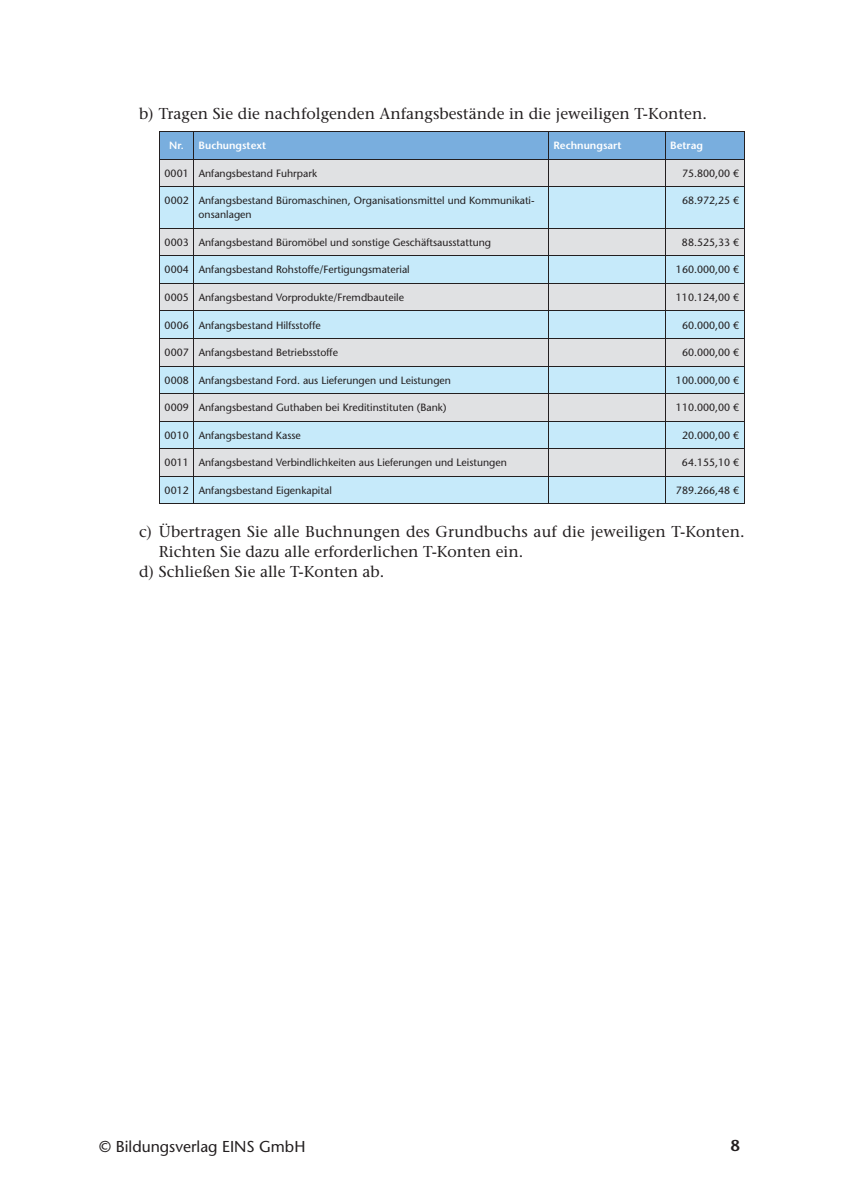
<style>
.page{position:relative;width:844px;height:1191px;background:#fff}
.page>*{position:absolute;margin:0;border:0;box-sizing:border-box;transform-origin:0 0}
.t1{font:500 15.75px "Stone Serif Std";color:#231f20}
.t2{font:500 15.75px "Stone Sans Std";color:#231f20}
.t3{font:600 15.75px "Stone Sans Std";color:#231f20}
.t4{font:500 10.5px/14px "Stone Sans Std";color:#231f20}
.t5{font:600 10.5px "Stone Sans Std";color:#fff}
.s1{font-family:"Stone Serif";font-weight:400}
</style>
<div class="page">
<svg style="left:160px;top:187px;width:583px;height:316px;background:#d0e5ef"></svg>
<svg style="left:159px;top:131px;width:585px;height:55px;background:#a5bfd8"></svg>
<hr style="left:159px;top:186px;width:34px;height:1px;background:#231f20">
<hr style="left:159px;top:187px;width:1px;height:41px;background:#231f20">
<hr style="left:193px;top:186px;width:355px;height:1px;background:#231f20">
<hr style="left:193px;top:187px;width:1px;height:41px;background:#231f20">
<hr style="left:548px;top:186px;width:117px;height:1px;background:#231f20">
<hr style="left:548px;top:187px;width:1px;height:41px;background:#231f20">
<hr style="left:665px;top:186px;width:79px;height:1px;background:#231f20">
<hr style="left:664px;top:187px;width:1px;height:41px;background:#231f20">
<hr style="left:743px;top:187px;width:1px;height:41px;background:#231f20">
<hr style="left:159px;top:228px;width:34px;height:1px;background:#231f20">
<hr style="left:193px;top:228px;width:355px;height:1px;background:#231f20">
<hr style="left:548px;top:228px;width:117px;height:1px;background:#231f20">
<hr style="left:665px;top:228px;width:79px;height:1px;background:#231f20">
<hr style="left:159px;top:255px;width:34px;height:1px;background:#231f20">
<hr style="left:193px;top:255px;width:355px;height:1px;background:#231f20">
<hr style="left:548px;top:255px;width:117px;height:1px;background:#231f20">
<hr style="left:665px;top:255px;width:79px;height:1px;background:#231f20">
<hr style="left:159px;top:283px;width:34px;height:1px;background:#231f20">
<hr style="left:193px;top:283px;width:355px;height:1px;background:#231f20">
<hr style="left:548px;top:283px;width:117px;height:1px;background:#231f20">
<hr style="left:665px;top:283px;width:79px;height:1px;background:#231f20">
<hr style="left:159px;top:310px;width:34px;height:1px;background:#231f20">
<hr style="left:193px;top:310px;width:355px;height:1px;background:#231f20">
<hr style="left:548px;top:310px;width:117px;height:1px;background:#231f20">
<hr style="left:665px;top:310px;width:79px;height:1px;background:#231f20">
<hr style="left:159px;top:338px;width:34px;height:1px;background:#231f20">
<hr style="left:193px;top:338px;width:355px;height:1px;background:#231f20">
<hr style="left:548px;top:338px;width:117px;height:1px;background:#231f20">
<hr style="left:665px;top:338px;width:79px;height:1px;background:#231f20">
<hr style="left:159px;top:365px;width:34px;height:1px;background:#231f20">
<hr style="left:193px;top:365px;width:355px;height:1px;background:#231f20">
<hr style="left:548px;top:365px;width:117px;height:1px;background:#231f20">
<hr style="left:665px;top:365px;width:79px;height:1px;background:#231f20">
<hr style="left:159px;top:393px;width:34px;height:1px;background:#231f20">
<hr style="left:193px;top:393px;width:355px;height:1px;background:#231f20">
<hr style="left:548px;top:393px;width:117px;height:1px;background:#231f20">
<hr style="left:665px;top:393px;width:79px;height:1px;background:#231f20">
<hr style="left:159px;top:421px;width:34px;height:1px;background:#231f20">
<hr style="left:193px;top:421px;width:355px;height:1px;background:#231f20">
<hr style="left:548px;top:421px;width:117px;height:1px;background:#231f20">
<hr style="left:665px;top:421px;width:79px;height:1px;background:#231f20">
<hr style="left:159px;top:448px;width:34px;height:1px;background:#231f20">
<hr style="left:193px;top:448px;width:355px;height:1px;background:#231f20">
<hr style="left:548px;top:448px;width:117px;height:1px;background:#231f20">
<hr style="left:665px;top:448px;width:79px;height:1px;background:#231f20">
<hr style="left:159px;top:476px;width:34px;height:1px;background:#231f20">
<svg style="left:159px;top:229px;width:1px;height:274px"></svg>
<hr style="left:193px;top:476px;width:355px;height:1px;background:#231f20">
<svg style="left:193px;top:229px;width:1px;height:274px"></svg>
<hr style="left:548px;top:476px;width:117px;height:1px;background:#231f20">
<svg style="left:548px;top:229px;width:1px;height:274px"></svg>
<hr style="left:665px;top:476px;width:79px;height:1px;background:#231f20">
<svg style="left:664px;top:229px;width:1px;height:274px"></svg>
<svg style="left:743px;top:229px;width:1px;height:274px"></svg>
<hr style="left:159px;top:503px;width:585px;height:1px;background:#231f20">
<h1 class="t1" style="left:139px;top:107px;width:569px"><span class="s1">b</span>) Tragen Sie die nachfolgenden Anfangsbestände in die jeweiligen T-Konten.</h1>
<p class="t5" style="left:169px;top:141px;width:98px">Nr. Buchungstext</p>
<p class="t5" style="left:553px;top:141px;width:69px">Rechnungsart</p>
<p class="t5" style="left:670px;top:141px;width:34px">Betrag</p>
<p class="t4" style="left:165px;top:167px;width:154px">0001 Anfangsbestand Fuhrpark</p>
<p class="t4" style="left:681px;top:167px;width:59px">75.800,00 €</p>
<p class="t4" style="left:198px;top:195px;width:337px;text-indent:-34px">0002 Anfangsbestand Büromaschinen, Organisationsmittel und Kommunikati&shy;onsanlagen</p>
<p class="t4" style="left:681px;top:195px;width:59px">68.972,25 €</p>
<p class="t4" style="left:165px;top:236px;width:328px">0003 Anfangsbestand Büromöbel und sonstige Geschäftsausstattung</p>
<p class="t4" style="left:681px;top:236px;width:59px">88.525,33 €</p>
<p class="t4" style="left:165px;top:264px;width:246px">0004 Anfangsbestand Rohstoffe/Fertigungsmaterial</p>
<p class="t4" style="left:675px;top:264px;width:65px">160.000,00 €</p>
<p class="t4" style="left:165px;top:291px;width:241px">0005 Anfangsbestand Vorprodukte/Fremdbauteile</p>
<p class="t4" style="left:675px;top:291px;width:65px">110.124,00 €</p>
<p class="t4" style="left:165px;top:319px;width:158px">0006 Anfangsbestand Hilfsstoffe</p>
<p class="t4" style="left:681px;top:319px;width:59px">60.000,00 €</p>
<p class="t4" style="left:165px;top:346px;width:175px">0007 Anfangsbestand Betriebsstoffe</p>
<p class="t4" style="left:681px;top:346px;width:59px">60.000,00 €</p>
<p class="t4" style="left:165px;top:374px;width:288px">0008 Anfangsbestand Ford. aus Lieferungen und Leistungen</p>
<p class="t4" style="left:675px;top:374px;width:65px">100.000,00 €</p>
<p class="t4" style="left:165px;top:401px;width:283px">0009 Anfangsbestand Guthaben bei Kreditinstituten (Bank)</p>
<p class="t4" style="left:675px;top:401px;width:65px">110.000,00 €</p>
<p class="t4" style="left:165px;top:429px;width:138px">0010 Anfangsbestand Kasse</p>
<p class="t4" style="left:681px;top:429px;width:59px">20.000,00 €</p>
<p class="t4" style="left:165px;top:457px;width:344px">0011 Anfangsbestand Verbindlichkeiten aus Lieferungen und Leistungen</p>
<p class="t4" style="left:681px;top:457px;width:59px">64.155,10 €</p>
<p class="t4" style="left:165px;top:484px;width:169px">0012 Anfangsbestand Eigenkapital</p>
<p class="t4" style="left:675px;top:484px;width:65px">789.266,48 €</p>
<h1 class="t1" style="left:139px;top:525px;width:607px"><span class="s1">c</span>) Übertragen Sie alle Buchnungen des Grundbuchs auf die jeweiligen T-Konten.</h1>
<h1 class="t1" style="left:159px;top:545px;width:366px">Richten Sie dazu alle erforderlichen T-Konten ein.</h1>
<h1 class="t1" style="left:139px;top:565px;width:247px"><span class="s1">d</span>) Schließen Sie alle T-Konten ab.</h1>
<h1 class="t2" style="left:99px;top:1140px;width:207px">© Bildungsverlag EINS GmbH</h1>
<h1 class="t3" style="left:730px;top:1139px;width:11px">8</h1>
</div>
